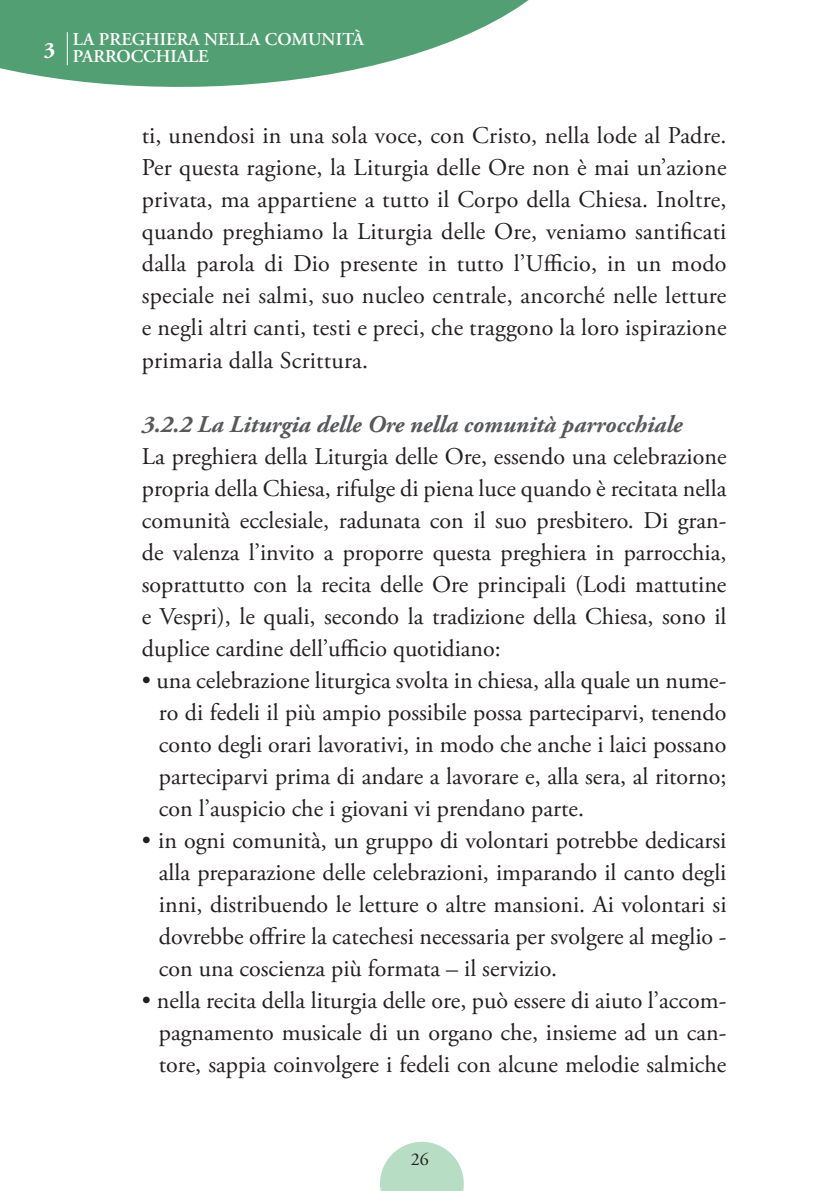
<style>
.page{position:relative;width:840px;height:1191px;background:#fff}
.page>*{position:absolute;margin:0;border:0;box-sizing:border-box;transform-origin:0 0}
.t1{font:24px/32px "Adobe Garamond Pro";color:#231f20;text-align:justify}
.t2{font:italic 700 24px "Adobe Garamond Pro";color:#57585a}
.t3{font:700 22px "Adobe Garamond Pro";color:#fff}
.t4{font:600 18px "Adobe Garamond Pro";color:#fff}
.t5{font:18px "Adobe Garamond Pro";color:#231f20}
</style>
<div class="page">
<svg style="left:380px;top:1141px;width:83px;height:50px"></svg>
<svg style="left:0;top:0;width:529px;height:87px;fill:#519f72"></svg>
<hr style="left:67px;top:32px;width:1px;height:33px;background:#fff">
<p class="t3" style="left:44px;top:37px;width:13px">3</p>
<p class="t4" style="left:73px;top:29px;width:292px">LA PREGHIERA NELLA COMUNITÀ</p>
<p class="t4" style="left:73px;top:46px;width:137px">PARROCCHIALE</p>
<p class="t1" style="left:142px;top:121px;width:586px">ti, unendosi in una sola voce, con Cristo, nella lode al Padre.<br>Per questa ragione, la Liturgia delle Ore non è mai un’azione privata, ma appartiene a tutto il Corpo della Chiesa. Inoltre, quando preghiamo la Liturgia delle Ore, veniamo santificati dalla parola di Dio presente in tutto l’Ufficio, in un modo speciale nei salmi, suo nucleo centrale, ancorché nelle letture e negli altri canti, testi e preci, che traggono la loro ispirazione primaria dalla Scrittura.</p>
<p class="t2" style="left:142px;top:410px;width:542px">3.2.2 La Liturgia delle Ore nella comunità parrocchiale</p>
<p class="t1" style="left:142px;top:441px;width:586px">La preghiera della Liturgia delle Ore, essendo una celebrazione propria della Chiesa, rifulge di piena luce quando è recitata nella comunità ecclesiale, radunata con il suo presbitero. Di gran&shy;de valenza l’invito a proporre questa preghiera in parrocchia, soprattutto con la recita delle Ore principali (Lodi mattutine e Vespri), le quali, secondo la tradizione della Chiesa, sono il duplice cardine dell’ufficio quotidiano:</p>
<p class="t1" style="left:159px;top:665px;width:568px;text-indent:-17px">• una celebrazione liturgica svolta in chiesa, alla quale un nume&shy;ro di fedeli il più ampio possibile possa parteciparvi, tenendo conto degli orari lavorativi, in modo che anche i laici possano parteciparvi prima di andare a lavorare e, alla sera, al ritorno; con l’auspicio che i giovani vi prendano parte.</p>
<p class="t1" style="left:159px;top:825px;width:568px;text-indent:-17px">• in ogni comunità, un gruppo di volontari potrebbe dedicarsi alla preparazione delle celebrazioni, imparando il canto degli inni, distribuendo le letture o altre mansioni. Ai volontari si dovrebbe offrire la catechesi necessaria per svolgere al meglio - con una coscienza più formata – il servizio.</p>
<p class="t1" style="left:159px;top:985px;width:568px;text-indent:-17px">• nella recita della liturgia delle ore, può essere di aiuto l’accom&shy;pagnamento musicale di un organo che, insieme ad un can&shy;tore, sappia coinvolgere i fedeli con alcune melodie salmiche</p>
<p class="t5" style="left:411px;top:1148px;width:19px">26</p>
</div>
